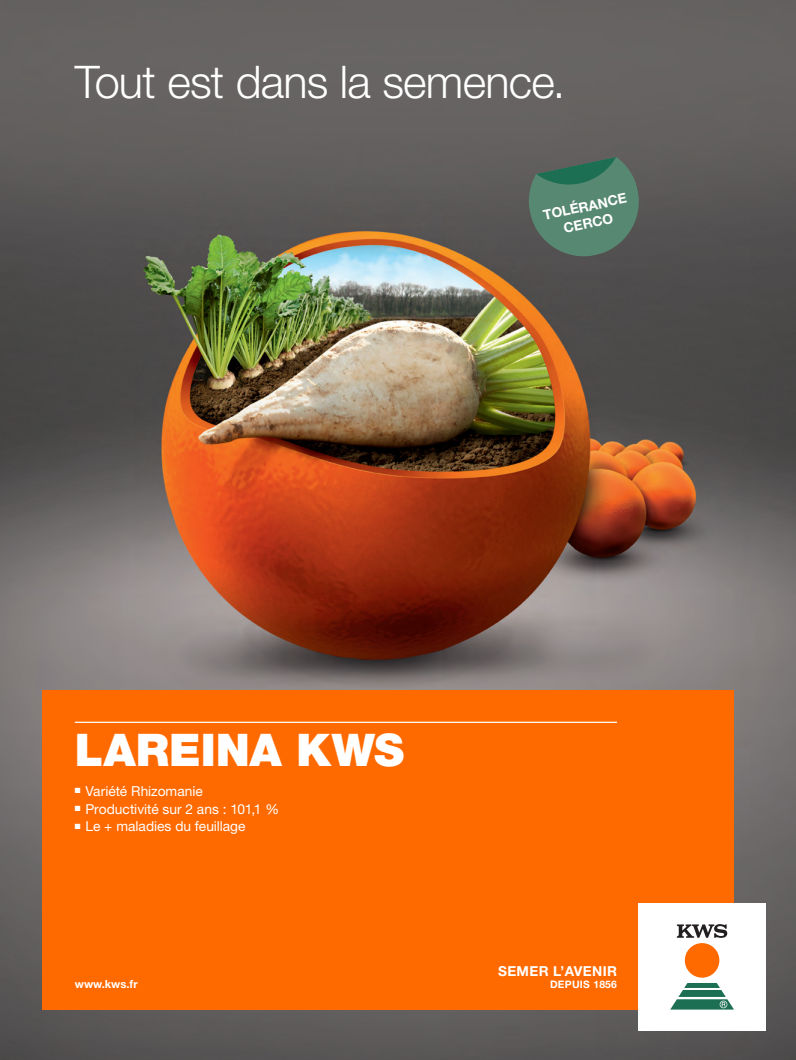
<style>
.page{position:relative;width:796px;height:1060px;background:#fff}
.page>*{position:absolute;margin:0;border:0;box-sizing:border-box;transform-origin:0 0}
.t1{font:300 45px "Helvetica Neue LT Std";letter-spacing:-.02em;color:#fff}
.t2{font:900 45px "Helvetica Neue LT Std";letter-spacing:-.005em;color:#fff}
.t3{font:13.75px "Helvetica Neue LT Std";color:#fff}
.t4{font:700 13.75px/16.5px "Helvetica Neue LT Std";letter-spacing:.025em;color:#fff;text-align:center}
.t5{font:700 11.25px "Helvetica Neue LT Std";color:#fff}
.t6{font:700 10.25px "Helvetica Neue LT Std";letter-spacing:.025em;color:#fff}
</style>
<div class="page">
<img style="left:0;top:0;width:796px;height:1059px">
<div style="left:43px;top:690px;width:691px;height:319px;background:#ff6a00"></div>
<div style="left:638px;top:902px;width:128px;height:128px;background:#fff"></div>
<svg style="left:670px;top:983px;width:64px;height:26px"></svg>
<div style="left:685px;top:942px;width:34px;height:35px;background:#ff6a00;border-radius:50%"></div>
<svg style="left:677px;top:924px;width:50px;height:13px"></svg>
<hr style="left:75px;top:721px;width:542px;height:1px;background:#fff">
<svg style="left:527px;top:157px;width:117px;height:104px;background:#527666"></svg>
<h1 class="t1" style="left:75px;top:55px;width:492px">Tout est dans la semence.</h1>
<p class="t4" style="left:542px;top:207px;width:86px;rotate:-12deg">TOLÉRANCE<br>CERCO</p>
<h1 class="t2" style="left:75px;top:723px;width:331px">LAREINA KWS</h1>
<p class="t3" style="left:75px;top:782px;width:129px">■ Variété Rhizomanie</p>
<p class="t3" style="left:75px;top:800px;width:206px">■ Productivité sur 2 ans : 101,1 %</p>
<p class="t3" style="left:75px;top:818px;width:172px">■ Le + maladies du feuillage</p>
<p class="t5" style="left:75px;top:976px;width:64px">www.kws.fr</p>
<p class="t4" style="left:498px;top:962px;width:120px">SEMER L’AVENIR</p>
<p class="t6" style="left:550px;top:977px;width:68px">DEPUIS 1856</p>
</div>
